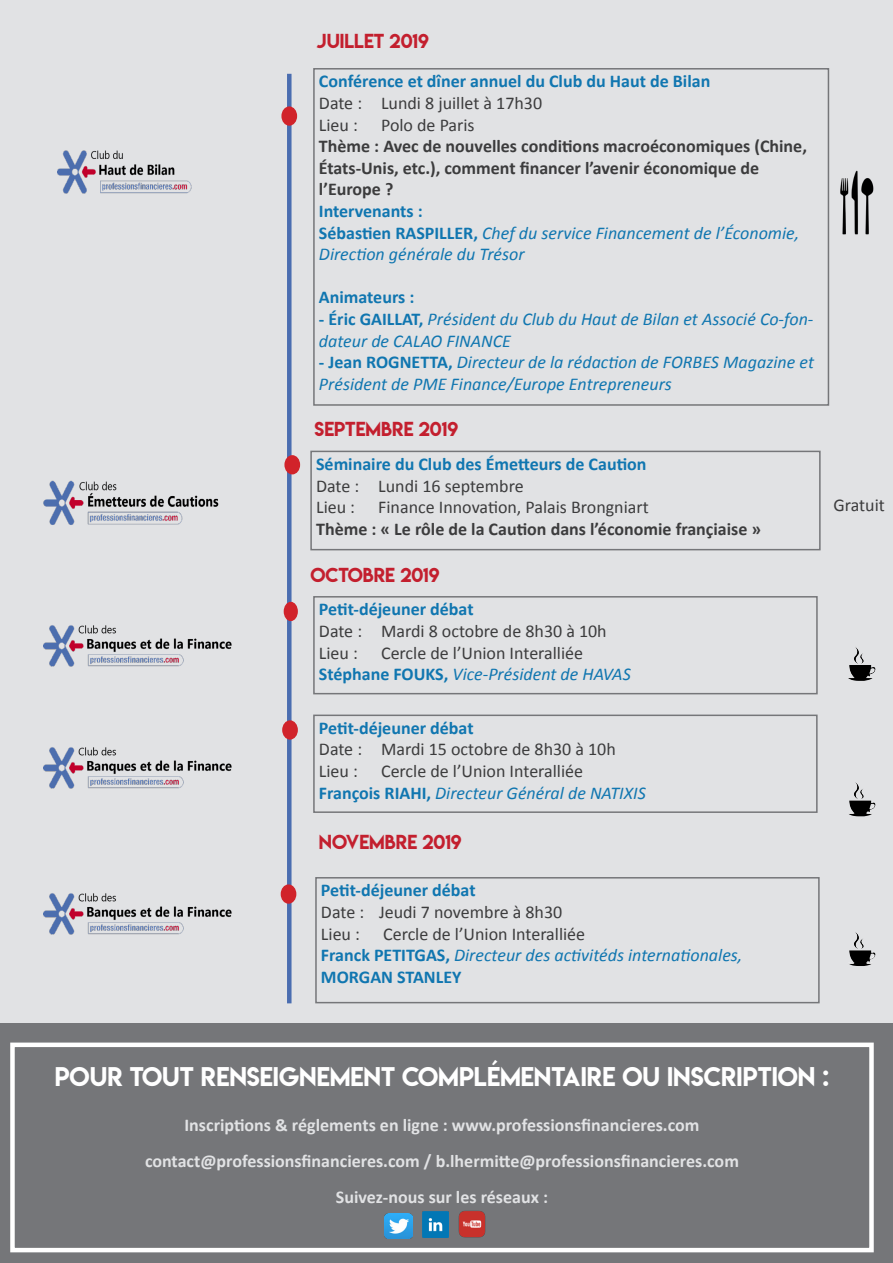
<style>
.page{position:relative;width:893px;height:1263px;background:#fff}
.page>*{position:absolute;margin:0;border:0;box-sizing:border-box;transform-origin:0 0}
.Mois{font:24px "Lemon Milk";color:#fff}
.Type_et_nom{font:italic 18px/21.6px "Calibri";color:#1076b0}
.Texte{font:18px "Calibri";color:#3c3c3d}
.Type_et_nom-2{font:700 18px "Calibri";color:#1076b0}
.Type_et_nom-3{font:700 18px/21.6px "Calibri";color:#3c3c3d}
.Mois-2{font:700 18px "Calibri";color:#e1e2e4}
.Mois-3{font:18px "Lemon Milk";color:#c31f2e}
.s1{font-weight:700;font-style:normal}
</style>
<div class="page">
<div style="left:0;top:0;width:21px;height:1252px;background:#e1e2e4"></div>
<div style="left:1px;top:0;width:892px;height:1252px;background:#e1e2e4"></div>
<div style="left:0;top:1024px;width:893px;height:239px;background:#757679"></div>
<div style="left:10px;top:1042px;width:864px;height:210px;border:4px solid #fff"></div>
<img style="left:385px;top:1213px;width:27px;height:25px">
<img style="left:422px;top:1212px;width:26px;height:25px">
<img style="left:458px;top:1210px;width:28px;height:28px">
<div style="left:287px;top:74px;width:5px;height:929px;background:#4a6db0"></div>
<div style="left:310px;top:451px;width:511px;height:99px;border:2px solid #757679"></div>
<div style="left:313px;top:596px;width:505px;height:98px;border:2px solid #757679"></div>
<img style="left:848px;top:647px;width:28px;height:34px">
<img style="left:43px;top:480px;width:176px;height:45px">
<img style="left:44px;top:625px;width:188px;height:41px">
<div style="left:282px;top:107px;width:14px;height:18px;background:#d1232a;border-radius:50%"></div>
<div style="left:281px;top:106px;width:16px;height:20px;border:2px solid #d1232a;border-radius:50%"></div>
<div style="left:313px;top:68px;width:516px;height:338px;border:2px solid #757679"></div>
<img style="left:826px;top:167px;width:48px;height:71px">
<img style="left:57px;top:150px;width:135px;height:44px">
<div style="left:313px;top:714px;width:505px;height:99px;border:2px solid #757679"></div>
<img style="left:849px;top:782px;width:27px;height:34px">
<img style="left:44px;top:747px;width:188px;height:42px">
<div style="left:315px;top:877px;width:505px;height:126px;border:2px solid #757679"></div>
<img style="left:849px;top:932px;width:27px;height:34px">
<div style="left:281px;top:885px;width:15px;height:18px;background:#d1232a;border-radius:50%"></div>
<div style="left:281px;top:884px;width:15px;height:20px;border:2px solid #d1232a;border-radius:50%"></div>
<div style="left:283px;top:721px;width:14px;height:18px;background:#d1232a;border-radius:50%"></div>
<div style="left:282px;top:720px;width:16px;height:20px;border:2px solid #d1232a;border-radius:50%"></div>
<div style="left:284px;top:602px;width:13px;height:18px;background:#d1232a;border-radius:50%"></div>
<div style="left:284px;top:602px;width:14px;height:19px;border:2px solid #d1232a;border-radius:50%"></div>
<div style="left:285px;top:456px;width:14px;height:18px;background:#d1232a;border-radius:50%"></div>
<div style="left:284px;top:455px;width:16px;height:19px;border:2px solid #d1232a;border-radius:50%"></div>
<img style="left:44px;top:893px;width:188px;height:42px">
<p class="Mois-3" style="left:317px;top:28px;width:114px">JUILLET 2019</p>
<p class="Type_et_nom-2" style="left:319px;top:70px;width:393px">Conférence et dîner annuel du Club du Haut de Bilan</p>
<p class="Texte" style="left:319px;top:92px;width:225px">Date : Lundi 8 juillet à 17h30</p>
<p class="Texte" style="left:319px;top:113px;width:40px">Lieu :</p>
<p class="Texte" style="left:381px;top:113px;width:95px">Polo de Paris</p>
<p class="Type_et_nom-3" style="left:319px;top:135px;width:490px">Thème : Avec de nouvelles conditions macroéconomiques (Chine,<br>États-Unis, etc.), comment financer l’avenir économique de</p>
<p class="Type_et_nom-3" style="left:319px;top:178px;width:76px">l’Europe ?</p>
<p class="Type_et_nom-2" style="left:319px;top:199px;width:105px">Intervenants :</p>
<p class="Type_et_nom" style="left:319px;top:221px;width:482px"><span class="s1">Sébastien RASPILLER,</span> Chef du service Financement de l’Économie,<br>Direction générale du Trésor</p>
<p class="Type_et_nom-2" style="left:319px;top:286px;width:97px">Animateurs :</p>
<p class="Type_et_nom" style="left:319px;top:307px;width:496px"><span class="s1">- Éric GAILLAT,</span> Président du Club du Haut de Bilan et Associé Co-fon&shy;dateur de CALAO FINANCE</p>
<p class="Type_et_nom" style="left:319px;top:351px;width:497px"><span class="s1">- Jean ROGNETTA,</span> Directeur de la rédaction de FORBES Magazine et<br>Président de PME Finance/Europe Entrepreneurs</p>
<p class="Mois-3" style="left:315px;top:416px;width:145px">SEPTEMBRE 2019</p>
<p class="Type_et_nom-2" style="left:316px;top:452px;width:332px">Séminaire du Club des Émetteurs de Caution</p>
<p class="Texte" style="left:316px;top:474px;width:209px">Date : Lundi 16 septembre</p>
<p class="Texte" style="left:316px;top:496px;width:40px">Lieu :</p>
<p class="Texte" style="left:378px;top:496px;width:272px">Finance Innovation, Palais Brongniart</p>
<p class="Type_et_nom-3" style="left:316px;top:518px;width:447px">Thème : « Le rôle de la Caution dans l’économie françiaise »</p>
<p class="Mois-3" style="left:310px;top:562px;width:131px">OCTOBRE 2019</p>
<p class="Type_et_nom-2" style="left:319px;top:598px;width:156px">Petit-déjeuner débat</p>
<p class="Texte" style="left:319px;top:619px;width:289px">Date : Mardi 8 octobre de 8h30 à 10h</p>
<p class="Texte" style="left:319px;top:641px;width:40px">Lieu :</p>
<p class="Texte" style="left:381px;top:641px;width:204px">Cercle de l’Union Interalliée</p>
<p class="Type_et_nom" style="left:319px;top:663px;width:313px"><span class="s1">Stéphane FOUKS,</span> Vice-Président de HAVAS</p>
<p class="Type_et_nom-2" style="left:319px;top:716px;width:156px">Petit-déjeuner débat</p>
<p class="Texte" style="left:319px;top:738px;width:298px">Date : Mardi 15 octobre de 8h30 à 10h</p>
<p class="Texte" style="left:319px;top:760px;width:40px">Lieu :</p>
<p class="Texte" style="left:381px;top:760px;width:204px">Cercle de l’Union Interalliée</p>
<p class="Type_et_nom" style="left:319px;top:781px;width:328px"><span class="s1">François RIAHI,</span> Directeur Général de NATIXIS</p>
<p class="Mois-3" style="left:319px;top:829px;width:144px">NOVEMBRE 2019</p>
<p class="Type_et_nom-2" style="left:321px;top:879px;width:156px">Petit-déjeuner débat</p>
<p class="Texte" style="left:321px;top:900px;width:243px">Date : Jeudi 7 novembre à 8h30</p>
<p class="Texte" style="left:321px;top:922px;width:40px">Lieu :</p>
<p class="Texte" style="left:383px;top:922px;width:204px">Cercle de l’Union Interalliée</p>
<p class="Type_et_nom" style="left:321px;top:944px;width:423px"><span class="s1">Franck PETITGAS,</span> Directeur des activitéds internationales,</p>
<p class="Type_et_nom-2" style="left:321px;top:965px;width:142px">MORGAN STANLEY</p>
<p class="Texte" style="left:833px;top:494px;width:53px">Gratuit</p>
<p class="Mois" style="left:55px;top:1060px;width:776px">POUR TOUT RENSEIGNEMENT COMPLÉMENTAIRE OU INSCRIPTION :</p>
<p class="Mois-2" style="left:184px;top:1114px;width:516px">Inscriptions &amp; réglements en ligne : www.professionsfinancieres.com</p>
<p class="Mois-2" style="left:145px;top:1150px;width:595px">contact@professionsfinancieres.com / b.lhermitte@professionsfinancieres.com</p>
<p class="Mois-2" style="left:336px;top:1186px;width:214px">Suivez-nous sur les réseaux :</p>
</div>
